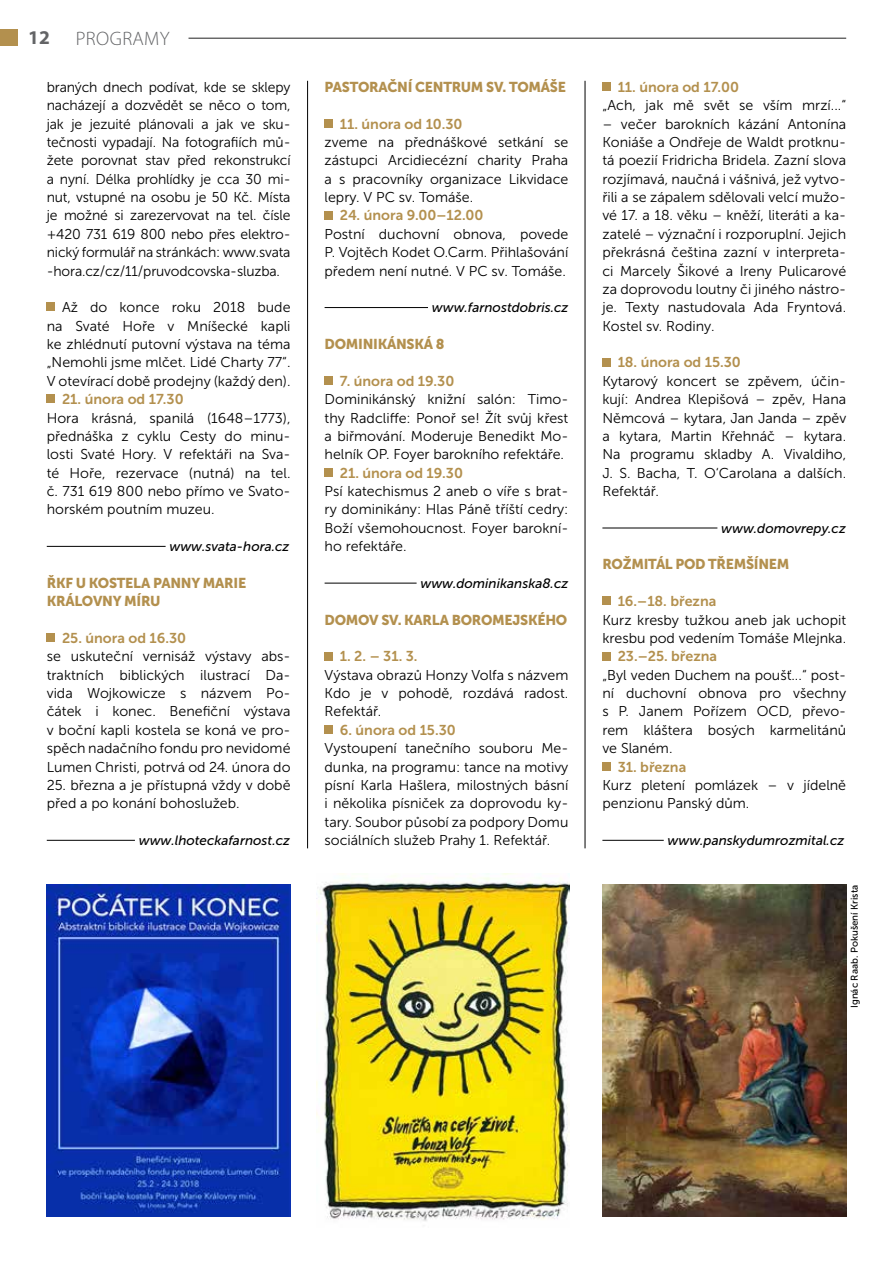
<style>
.page{position:relative;width:893px;height:1263px;background:#fff}
.page>*{position:absolute;margin:0;border:0;box-sizing:border-box;transform-origin:0 0}
.t1{font:300 19.5px "Myriad Pro";letter-spacing:.02em;color:#636466}
.t2{font:700 19.5px "Myriad Pro";color:#636466}
.t3{font:14.25px/18.3px "Museo Sans 300";color:#000;text-align:justify}
.t4{font:14.25px "Museo Sans 700";color:#b3904e}
.t5{font:14.25px/18.3px "Museo Sans 900";letter-spacing:-.02em;color:#b3904e}
.t6{font:italic 13.5px "Museo Sans 500";color:#000}
.t7{font:9.75px "Museo Sans 500";color:#000}
</style>
<div class="page">
<div style="left:0;top:30px;width:18px;height:16px;background:#b3904e"></div>
<hr style="left:307px;top:81px;width:1px;height:767px;background:#000">
<hr style="left:585px;top:81px;width:1px;height:767px;background:#000">
<hr style="left:189px;top:38px;width:657px;height:1px;background:#000">
<div style="left:47px;top:303px;width:8px;height:8px;background:#b3904e"></div>
<div style="left:47px;top:395px;width:8px;height:8px;background:#b3904e"></div>
<hr style="left:47px;top:546px;width:119px;height:1px;background:#000">
<div style="left:47px;top:633px;width:8px;height:9px;background:#b3904e"></div>
<hr style="left:47px;top:840px;width:88px;height:1px;background:#000">
<div style="left:325px;top:119px;width:8px;height:9px;background:#b3904e"></div>
<div style="left:325px;top:211px;width:8px;height:8px;background:#b3904e"></div>
<hr style="left:325px;top:307px;width:103px;height:1px;background:#000">
<div style="left:325px;top:376px;width:8px;height:9px;background:#b3904e"></div>
<div style="left:325px;top:468px;width:8px;height:9px;background:#b3904e"></div>
<hr style="left:325px;top:583px;width:92px;height:1px;background:#000">
<div style="left:325px;top:652px;width:8px;height:8px;background:#b3904e"></div>
<div style="left:325px;top:725px;width:8px;height:9px;background:#b3904e"></div>
<div style="left:602px;top:82px;width:9px;height:9px;background:#b3904e"></div>
<div style="left:602px;top:358px;width:9px;height:8px;background:#b3904e"></div>
<hr style="left:602px;top:528px;width:115px;height:1px;background:#000">
<div style="left:602px;top:597px;width:9px;height:8px;background:#b3904e"></div>
<div style="left:602px;top:652px;width:9px;height:8px;background:#b3904e"></div>
<div style="left:602px;top:762px;width:9px;height:8px;background:#b3904e"></div>
<hr style="left:602px;top:840px;width:62px;height:1px;background:#000">
<img style="left:47px;top:884px;width:244px;height:332px">
<img style="left:317px;top:874px;width:252px;height:347px">
<img style="left:602px;top:884px;width:244px;height:332px">
<h1 class="t2" style="left:28px;top:25px;width:23px">12</h1>
<h1 class="t1" style="left:76px;top:26px;width:95px">PROGRAMY</h1>
<p class="t3" style="left:47px;top:78px;width:245px">braných dnech podívat, kde se sklepy nacházejí a dozvědět se něco o tom, jak je jezuité plánovali a jak ve sku&shy;tečnosti vypadají. Na fotografiích mů&shy;žete porovnat stav před rekonstrukcí a nyní. Délka prohlídky je cca 30 mi&shy;nut, vstupné na osobu je 50 Kč. Místa je možné si zarezervovat na tel. čísle +420 731 619 800 nebo přes elektro&shy;nický formulář na stránkách: www.svata -hora.cz/cz/11/pruvodcovska-sluzba.</p>
<p class="t3" style="left:47px;top:298px;width:245px;text-indent:15px">Až do konce roku 2018 bude na Svaté Hoře v Mníšecké kapli ke zhlédnutí putovní výstava na téma „Nemohli jsme mlčet. Lidé Charty 77“.<br>V otevírací době prodejny (každý den).</p>
<p class="t4" style="left:62px;top:391px;width:123px">21. února od 17.30</p>
<p class="t3" style="left:47px;top:409px;width:245px">Hora krásná, spanilá (1648–1773), přednáška z cyklu Cesty do minu&shy;losti Svaté Hory. V refektáři na Sva&shy;té Hoře, rezervace (nutná) na tel. č. 731 619 800 nebo přímo ve Svato&shy;horském poutním muzeu.</p>
<p class="t6" style="left:169px;top:539px;width:122px">www.svata-hora.cz</p>
<p class="t5" style="left:47px;top:574px;width:201px">ŘKF U KOSTELA PANNY MARIE<br>KRÁLOVNY MÍRU</p>
<p class="t4" style="left:62px;top:630px;width:126px">25. února od 16.30</p>
<p class="t3" style="left:47px;top:647px;width:245px">se uskuteční vernisáž výstavy abs&shy;traktních biblických ilustrací Da&shy;vida Wojkowicze s názvem Po&shy;čátek i konec. Benefiční výstava v boční kapli kostela se koná ve pro&shy;spěch nadačního fondu pro nevidomé Lumen Christi, potrvá od 24. února do</p>
<p class="t3" style="left:47px;top:776px;width:245px">25. března a je přístupná vždy v době před a po konání bohoslužeb.</p>
<p class="t6" style="left:139px;top:833px;width:153px">www.lhoteckafarnost.cz</p>
<p class="t5" style="left:325px;top:78px;width:243px">PASTORAČNÍ CENTRUM SV. TOMÁŠE</p>
<p class="t4" style="left:340px;top:116px;width:124px">11. února od 10.30</p>
<p class="t3" style="left:325px;top:133px;width:245px">zveme na přednáškové setkání se zástupci Arcidiecézní charity Praha a s pracovníky organizace Likvidace lepry. V PC sv. Tomáše.</p>
<p class="t4" style="left:340px;top:208px;width:145px">24. února 9.00–12.00</p>
<p class="t3" style="left:325px;top:225px;width:245px">Postní duchovní obnova, povede P. Vojtěch Kodet O.Carm. Přihlašování předem není nutné. V PC sv. Tomáše.</p>
<p class="t6" style="left:432px;top:300px;width:138px">www.farnostdobris.cz</p>
<p class="t5" style="left:325px;top:335px;width:121px">DOMINIKÁNSKÁ 8</p>
<p class="t4" style="left:340px;top:373px;width:116px">7. února od 19.30</p>
<p class="t3" style="left:325px;top:390px;width:245px">Dominikánský knižní salón: Timo&shy;thy Radcliffe: Ponoř se! Žít svůj křest a biřmování. Moderuje Benedikt Mo&shy;helník OP. Foyer barokního refektáře.</p>
<p class="t4" style="left:340px;top:465px;width:125px">21. února od 19.30</p>
<p class="t3" style="left:325px;top:482px;width:245px">Psí katechismus 2 aneb o víře s brat&shy;ry dominikány: Hlas Páně tříští cedry:<br>Boží všemohoucnost. Foyer barokní&shy;ho refektáře.</p>
<p class="t6" style="left:420px;top:576px;width:149px">www.dominikanska8.cz</p>
<p class="t5" style="left:325px;top:610px;width:244px">DOMOV SV. KARLA BOROMEJSKÉHO</p>
<p class="t4" style="left:340px;top:648px;width:79px">1. 2. – 31. 3.</p>
<p class="t3" style="left:325px;top:666px;width:245px">Výstava obrazů Honzy Volfa s názvem Kdo je v pohodě, rozdává radost.<br>Refektář.</p>
<p class="t4" style="left:340px;top:722px;width:117px">6. února od 15.30</p>
<p class="t3" style="left:325px;top:739px;width:245px">Vystoupení tanečního souboru Me&shy;dunka, na programu: tance na motivy písní Karla Hašlera, milostných básní i několika písniček za doprovodu ky&shy;tary. Soubor působí za podpory Domu sociálních služeb Prahy 1. Refektář.</p>
<p class="t4" style="left:618px;top:79px;width:123px">11. února od 17.00</p>
<p class="t3" style="left:602px;top:96px;width:245px">„Ach, jak mě svět se vším mrzí...“</p>
<p class="t3" style="left:602px;top:115px;width:245px">– večer barokních kázání Antonína Koniáše a Ondřeje de Waldt protknu&shy;tá poezií Fridricha Bridela. Zazní slova rozjímavá, naučná i vášnivá, jež vytvo&shy;řili a se zápalem sdělovali velcí mužo&shy;vé 17. a 18. věku – kněží, literáti a ka&shy;zatelé – význační i rozporuplní. Jejich překrásná čeština zazní v interpreta&shy;ci Marcely Šikové a Ireny Pulicarové za doprovodu loutny či jiného nástro&shy;je. Texty nastudovala Ada Fryntová.<br>Kostel sv. Rodiny.</p>
<p class="t4" style="left:618px;top:355px;width:125px">18. února od 15.30</p>
<p class="t3" style="left:602px;top:372px;width:245px">Kytarový koncert se zpěvem, účin&shy;kují: Andrea Klepišová – zpěv, Hana Němcová – kytara, Jan Janda – zpěv a kytara, Martin Křehnáč – kytara.<br>Na programu skladby A. Vivaldiho, J. S. Bacha, T. O‘Carolana a dalších.<br>Refektář.</p>
<p class="t6" style="left:721px;top:521px;width:126px">www.domovrepy.cz</p>
<p class="t5" style="left:602px;top:555px;width:189px">ROŽMITÁL POD TŘEMŠÍNEM</p>
<p class="t4" style="left:618px;top:593px;width:100px">16.–18. března</p>
<p class="t3" style="left:602px;top:611px;width:245px">Kurz kresby tužkou aneb jak uchopit kresbu pod vedením Tomáše Mlejnka.</p>
<p class="t4" style="left:618px;top:648px;width:101px">23.–25. března</p>
<p class="t3" style="left:602px;top:666px;width:245px">„Byl veden Duchem na poušť...“ post&shy;ní duchovní obnova pro všechny s P. Janem Pořízem OCD, převo&shy;rem kláštera bosých karmelitánů ve Slaném.</p>
<p class="t4" style="left:618px;top:759px;width:70px">31. března</p>
<p class="t3" style="left:602px;top:776px;width:245px">Kurz pletení pomlázek – v jídelně penzionu Panský dům.</p>
<p class="t6" style="left:668px;top:833px;width:178px">www.panskydumrozmital.cz</p>
<p class="t7" style="left:849px;top:1008px;width:125px;rotate:-90deg">Ignác Raab. Pokušení Krista</p>
</div>
